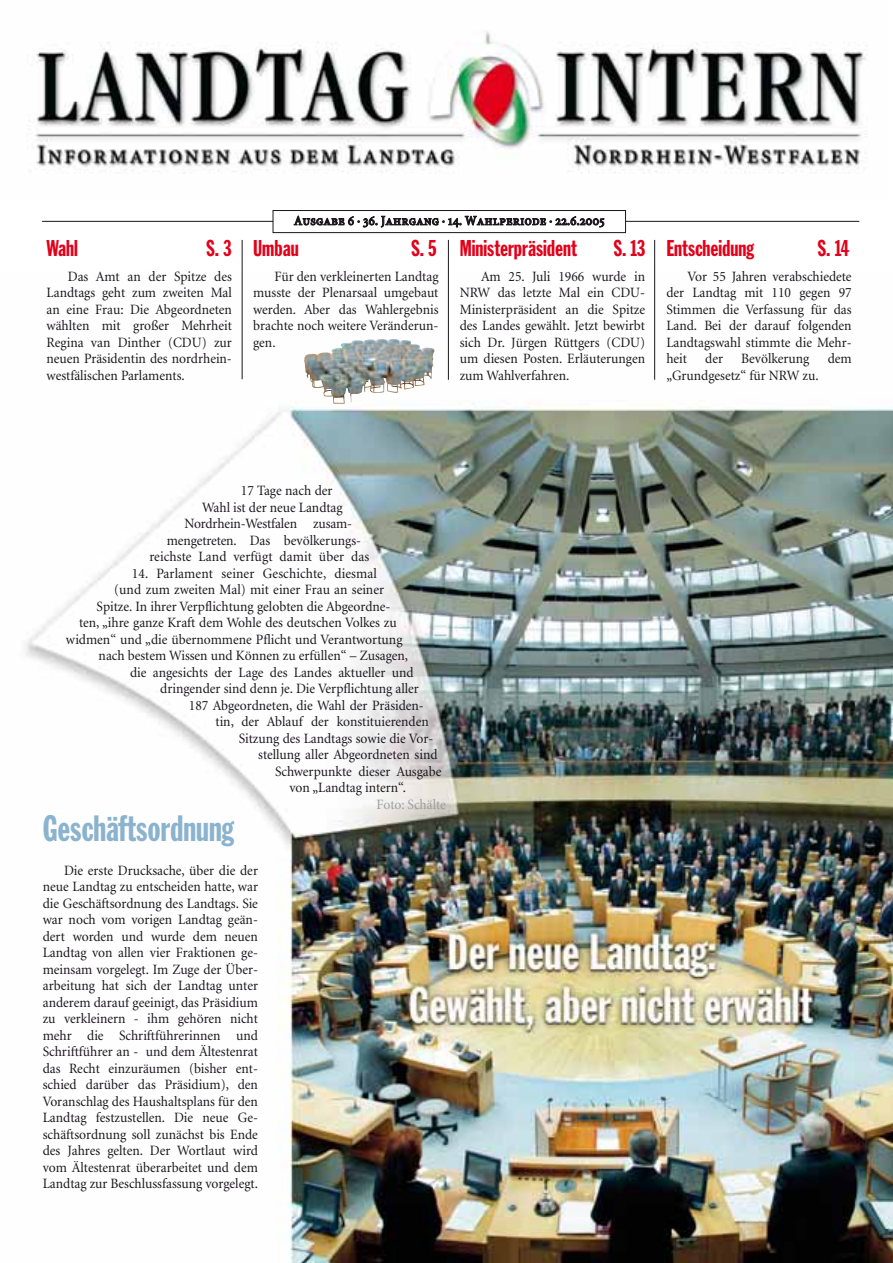
<style>
.page{position:relative;width:893px;height:1263px;background:#fff}
.page>*{position:absolute;margin:0;border:0;box-sizing:border-box;transform-origin:0 0}
.t1{font:36px "Franklin Gothic Extra Cond";color:#8bb3ce}
.t2{font:22.5px "Franklin Gothic Extra Cond";color:#e2001a}
.t3{font:14.25px/16.5px "Minion";color:#1a171b;text-align:justify;scale:.95 1}
.t4{font:14.25px "Minion";color:#9c9d9f;scale:.95 1}
.t5{font:13.5px "WDR Minion Caps";color:#1a171b}
</style>
<div class="page">
<img style="left:25px;top:270px;width:868px;height:993px">
<img style="left:29px;top:31px;width:838px;height:143px">
<hr style="left:42px;top:221px;width:817px;height:1px;background:#1a171b">
<div style="left:273px;top:211px;width:352px;height:22px;background:#fff"></div>
<div style="left:273px;top:210px;width:353px;height:23px;border:1px solid #1a171b"></div>
<hr style="left:654px;top:240px;width:1px;height:140px;background:#1a171b">
<hr style="left:448px;top:240px;width:1px;height:140px;background:#1a171b">
<hr style="left:242px;top:240px;width:1px;height:139px;background:#1a171b">
<img style="left:304px;top:339px;width:131px;height:65px">
<h2 class="t2" style="left:47px;top:240px;width:33px">Wahl</h2>
<h2 class="t2" style="left:207px;top:240px;width:26px">S. 3</h2>
<p class="t3" style="left:47px;top:269px;width:197px;text-indent:21px">Das Amt an der Spitze des Landtags geht zum zweiten Mal an eine Frau: Die Abgeordneten wählten mit großer Mehrheit Regina van Dinther (CDU) zur neuen Präsidentin des nordrhein&shy;westfälischen Parlaments.</p>
<p class="t5" style="left:294px;top:212px;width:312px">Ausgabe 6 · 36. Jahrgang · 14. Wahlperiode · 22.6.2005</p>
<h2 class="t2" style="left:253px;top:240px;width:47px">Umbau</h2>
<h2 class="t2" style="left:411px;top:240px;width:26px">S. 5</h2>
<p class="t3" style="left:253px;top:269px;width:197px;text-indent:21px">Für den verkleinerten Landtag musste der Plenarsaal umgebaut werden. Aber das Wahlergebnis brachte noch weitere Veränderun&shy;gen.</p>
<h2 class="t2" style="left:460px;top:240px;width:119px">Ministerpräsident</h2>
<h2 class="t2" style="left:614px;top:240px;width:33px">S. 13</h2>
<p class="t3" style="left:460px;top:269px;width:197px;text-indent:21px">Am 25. Juli 1966 wurde in NRW das letzte Mal ein CDU-Ministerpräsident an die Spitze des Landes gewählt. Jetzt bewirbt sich Dr. Jürgen Rüttgers (CDU) um diesen Posten. Erläuterungen zum Wahlverfahren.</p>
<h2 class="t2" style="left:666px;top:240px;width:89px">Entscheidung</h2>
<h2 class="t2" style="left:818px;top:240px;width:33px">S. 14</h2>
<p class="t3" style="left:666px;top:269px;width:197px;text-indent:21px">Vor 55 Jahren verabschiedete der Landtag mit 110 gegen 97<br>Stimmen die Verfassung für das Land. Bei der darauf folgenden Landtagswahl stimmte die Mehr&shy;heit</p>
<p class="t3" style="left:705px;top:351px;width:20px">der</p>
<p class="t3" style="left:741px;top:351px;width:73px">Bevölkerung</p>
<p class="t3" style="left:828px;top:351px;width:27px">dem</p>
<p class="t3" style="left:666px;top:368px;width:162px">„Grundgesetz“ für NRW zu.</p>
<p class="t3" style="left:241px;top:483px;width:98px">17 Tage nach der</p>
<p class="t3" style="left:202px;top:500px;width:150px">Wahl ist der neue Landtag</p>
<p class="t3" style="left:184px;top:516px;width:178px">Nordrhein-Westfalen zusam-</p>
<p class="t3" style="left:167px;top:533px;width:206px">mengetreten. Das bevölkerungs-</p>
<p class="t3" style="left:149px;top:549px;width:233px">reichste Land verfügt damit über das</p>
<p class="t3" style="left:132px;top:566px;width:260px">14. Parlament seiner Geschichte, diesmal</p>
<p class="t3" style="left:114px;top:582px;width:285px">(und zum zweiten Mal) mit einer Frau an seiner</p>
<p class="t3" style="left:97px;top:599px;width:311px">Spitze. In ihrer Verpflichtung gelobten die Abgeordne-</p>
<p class="t3" style="left:79px;top:615px;width:336px">ten, „ihre ganze Kraft dem Wohle des deutschen Volkes zu</p>
<p class="t3" style="left:66px;top:632px;width:356px">widmen“ und „die übernommene Pflicht und Verantwortung</p>
<p class="t3" style="left:99px;top:648px;width:327px">nach bestem Wissen und Können zu erfüllen“ – Zusagen,</p>
<p class="t3" style="left:130px;top:665px;width:300px">die angesichts der Lage des Landes aktueller und</p>
<p class="t3" style="left:160px;top:681px;width:274px">dringender sind denn je. Die Verpflichtung aller</p>
<p class="t3" style="left:189px;top:698px;width:249px">187 Abgeordneten, die Wahl der Präsiden-</p>
<p class="t3" style="left:216px;top:714px;width:226px">tin, der Ablauf der konstituierenden</p>
<p class="t3" style="left:239px;top:731px;width:206px">Sitzung des Landtags sowie die Vor-</p>
<p class="t3" style="left:258px;top:747px;width:190px">stellung aller Abgeordneten sind</p>
<p class="t3" style="left:275px;top:764px;width:177px">Schwerpunkte dieser Ausgabe</p>
<p class="t3" style="left:290px;top:780px;width:124px">von „Landtag intern“.</p>
<p class="t4" style="left:377px;top:798px;width:74px">Foto: Schälte</p>
<h1 class="t1" style="left:43px;top:815px;width:193px">Geschäftsordnung</h1>
<p class="t3" style="left:43px;top:863px;width:228px;text-indent:21px">Die erste Drucksache, über die der neue Landtag zu entscheiden hatte, war die Geschäftsordnung des Landtags. Sie war noch vom vorigen Landtag geän&shy;dert worden und wurde dem neuen Landtag von allen vier Fraktionen ge&shy;meinsam vorgelegt. Im Zuge der Über&shy;arbeitung hat sich der Landtag unter anderem darauf geeinigt, das Präsidium zu verkleinern - ihm gehören nicht mehr die Schriftführerinnen und Schriftführer an - und dem Ältestenrat das Recht einzuräumen (bisher ent&shy;schied darüber das Präsidium), den Voranschlag des Haushaltsplans für den Landtag festzustellen. Die neue Ge&shy;schäftsordnung soll zunächst bis Ende des Jahres gelten. Der Wortlaut wird vom Ältestenrat überarbeitet und dem Landtag zur Beschlussfassung vorgelegt.</p>
</div>
